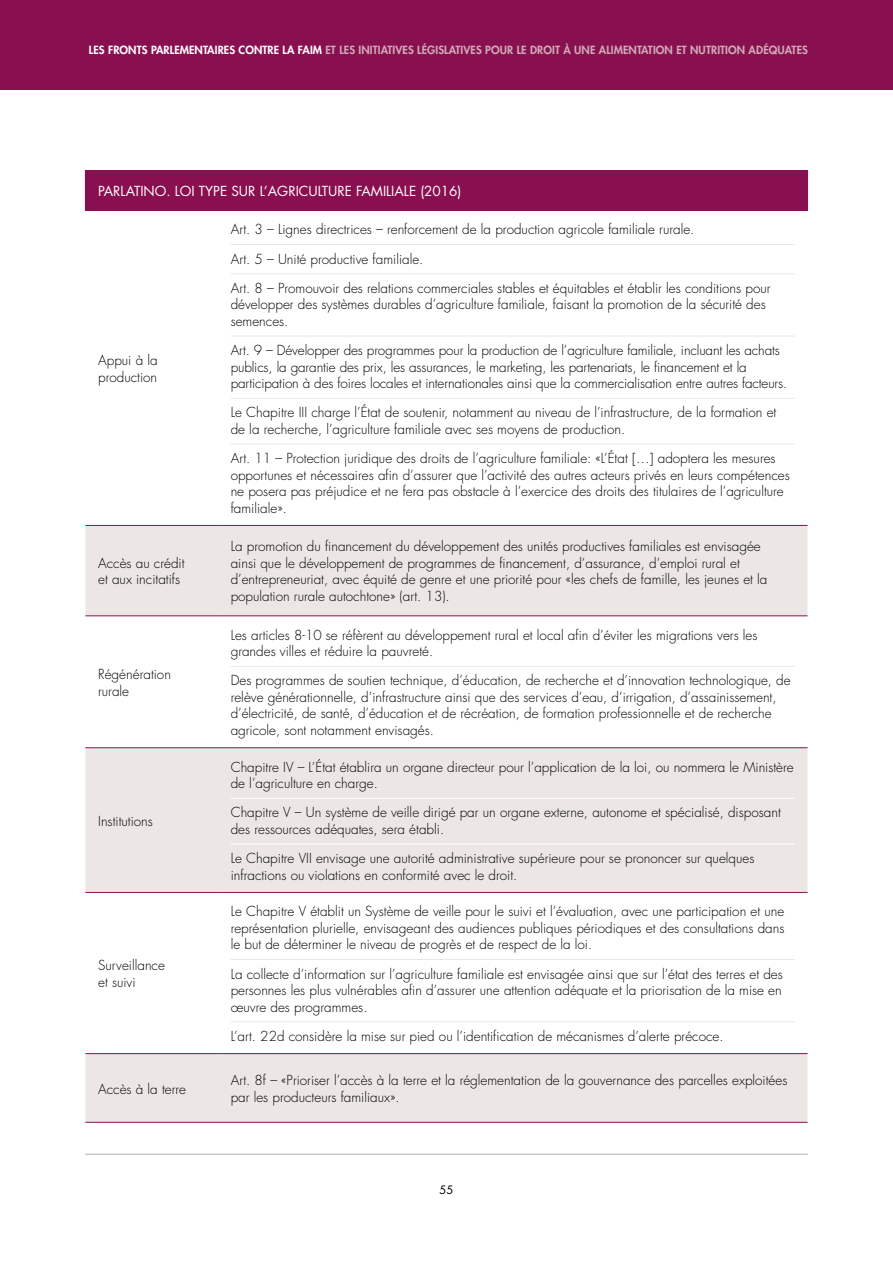
<style>
.page{position:relative;width:893px;height:1263px;background:#fff}
.page>*{position:absolute;margin:0;border:0;box-sizing:border-box;transform-origin:0 0}
.t1{font:300 13.5px/16.5px "Futura Std";color:#000}
.t2{font:13.5px "Futura Std";color:#fff}
.t3{font:11.25px "Futura Std";color:#000}
.t4{font:800 10.95px "Futura Std";letter-spacing:.01em;color:#d0aab6}
.s1{color:#fff}
</style>
<div class="page">
<hr style="left:85px;top:1154px;width:723px;height:1px;background:#afb1b4">
<div style="left:0;top:0;width:893px;height:89px;background:#891050"></div>
<div style="left:85px;top:170px;width:722px;height:40px;background:#891050"></div>
<svg style="left:85px;top:526px;width:722px;height:596px;fill:#ece7e4"></svg>
<hr style="left:807px;top:170px;width:1px;height:40px;background:#891050">
<hr style="left:85px;top:615px;width:133px;height:1px;background:#891050">
<hr style="left:218px;top:615px;width:589px;height:1px;background:#891050">
<hr style="left:85px;top:747px;width:133px;height:1px;background:#891050">
<hr style="left:218px;top:747px;width:589px;height:1px;background:#891050">
<hr style="left:85px;top:892px;width:133px;height:1px;background:#891050">
<hr style="left:218px;top:892px;width:589px;height:1px;background:#891050">
<hr style="left:85px;top:210px;width:133px;height:1px;background:#891050">
<hr style="left:218px;top:210px;width:590px;height:1px;background:#891050">
<hr style="left:85px;top:1053px;width:133px;height:1px;background:#891050">
<hr style="left:218px;top:1053px;width:589px;height:1px;background:#891050">
<hr style="left:85px;top:525px;width:133px;height:1px;background:#891050">
<hr style="left:218px;top:525px;width:589px;height:1px;background:#891050">
<hr style="left:85px;top:1122px;width:133px;height:1px;background:#891050">
<hr style="left:218px;top:1122px;width:589px;height:1px;background:#891050">
<hr style="left:231px;top:244px;width:564px;height:1px;background:#ece7e4">
<hr style="left:231px;top:273px;width:564px;height:1px;background:#ece7e4">
<hr style="left:231px;top:336px;width:564px;height:1px;background:#ece7e4">
<hr style="left:231px;top:398px;width:564px;height:1px;background:#ece7e4">
<hr style="left:231px;top:444px;width:564px;height:1px;background:#ece7e4">
<hr style="left:231px;top:666px;width:564px;height:1px;background:#ece7e4">
<hr style="left:231px;top:798px;width:564px;height:1px;background:#fff">
<hr style="left:231px;top:844px;width:564px;height:1px;background:#fff">
<hr style="left:231px;top:959px;width:564px;height:1px;background:#ece7e4">
<hr style="left:231px;top:1021px;width:564px;height:1px;background:#ece7e4">
<p class="t4" style="left:89px;top:43px;width:720px"><span class="s1">LES FRONTS PARLEMENTAIRES CONTRE LA FAIM</span> ET LES INITIATIVES LÉGISLATIVES POUR LE DROIT À UNE ALIMENTATION ET NUTRITION ADÉQUATES</p>
<p class="t2" style="left:98px;top:182px;width:365px">PARLATINO. LOI TYPE SUR L’AGRICULTURE FAMILIALE (2016)</p>
<p class="t1" style="left:98px;top:352px;width:61px">Appui à la production</p>
<p class="t1" style="left:98px;top:555px;width:88px">Accès au crédit et aux incitatifs</p>
<p class="t1" style="left:98px;top:666px;width:74px">Régénération rurale</p>
<p class="t1" style="left:98px;top:813px;width:56px">Institutions</p>
<p class="t1" style="left:98px;top:957px;width:68px">Surveillance et suivi</p>
<p class="t1" style="left:231px;top:215px;width:541px;line-height:29.2px">Art. 3 – Lignes directrices – renforcement de la production agricole familiale rurale.<br>Art. 5 – Unité productive familiale.<br>Art. 8 – Promouvoir des relations commerciales stables et équitables et établir les conditions pour</p>
<p class="t1" style="left:231px;top:297px;width:537px">développer des systèmes durables d’agriculture familiale, faisant la promotion de la sécurité des semences.</p>
<p class="t1" style="left:231px;top:342px;width:558px">Art. 9 – Développer des programmes pour la production de l’agriculture familiale, incluant les achats publics, la garantie des prix, les assurances, le marketing, les partenariats, le financement et la participation à des foires locales et internationales ainsi que la commercialisation entre autres facteurs.</p>
<p class="t1" style="left:231px;top:405px;width:547px">Le Chapitre III charge l’État de soutenir, notamment au niveau de l’infrastructure, de la formation et de la recherche, l’agriculture familiale avec ses moyens de production.</p>
<p class="t1" style="left:231px;top:450px;width:561px">Art. 11 – Protection juridique des droits de l’agriculture familiale: «L’État […] adoptera les mesures opportunes et nécessaires afin d’assurer que l’activité des autres acteurs privés en leurs compétences ne posera pas préjudice et ne fera pas obstacle à l’exercice des droits des titulaires de l’agriculture familiale».</p>
<p class="t1" style="left:231px;top:539px;width:538px">La promotion du financement du développement des unités productives familiales est envisagée ainsi que le développement de programmes de financement, d’assurance, d’emploi rural et d’entrepreneuriat, avec équité de genre et une priorité pour «les chefs de famille, les jeunes et la population rurale autochtone» (art. 13).</p>
<p class="t1" style="left:231px;top:627px;width:528px">Les articles 8-10 se réfèrent au développement rural et local afin d’éviter les migrations vers les grandes villes et réduire la pauvreté.</p>
<p class="t1" style="left:231px;top:673px;width:562px">Des programmes de soutien technique, d’éducation, de recherche et d’innovation technologique, de relève générationnelle, d’infrastructure ainsi que des services d’eau, d’irrigation, d’assainissement, d’électricité, de santé, d’éducation et de récréation, de formation professionnelle et de recherche agricole, sont notamment envisagés.</p>
<p class="t1" style="left:231px;top:759px;width:565px">Chapitre IV – L’État établira un organe directeur pour l’application de la loi, ou nommera le Ministère de l’agriculture en charge.</p>
<p class="t1" style="left:231px;top:805px;width:552px">Chapitre V – Un système de veille dirigé par un organe externe, autonome et spécialisé, disposant des ressources adéquates, sera établi.</p>
<p class="t1" style="left:231px;top:850px;width:525px">Le Chapitre VII envisage une autorité administrative supérieure pour se prononcer sur quelques infractions ou violations en conformité avec le droit.</p>
<p class="t1" style="left:231px;top:903px;width:555px;text-align:justify">Le Chapitre V établit un Système de veille pour le suivi et l’évaluation, avec une participation et une représentation plurielle, envisageant des audiences publiques périodiques et des consultations dans le but de déterminer le niveau de progrès et de respect de la loi.</p>
<p class="t1" style="left:231px;top:966px;width:554px;text-align:justify">La collecte d’information sur l’agriculture familiale est envisagée ainsi que sur l’état des terres et des personnes les plus vulnérables afin d’assurer une attention adéquate et la priorisation de la mise en œuvre des programmes.</p>
<p class="t1" style="left:231px;top:1028px;width:494px">L’art. 22d considère la mise sur pied ou l’identification de mécanismes d’alerte précoce.</p>
<p class="t1" style="left:98px;top:1081px;width:89px">Accès à la terre</p>
<p class="t1" style="left:231px;top:1072px;width:558px">Art. 8f – «Prioriser l’accès à la terre et la réglementation de la gouvernance des parcelles exploitées par les producteurs familiaux».</p>
<p class="t3" style="left:440px;top:1183px;width:15px">55</p>
</div>
